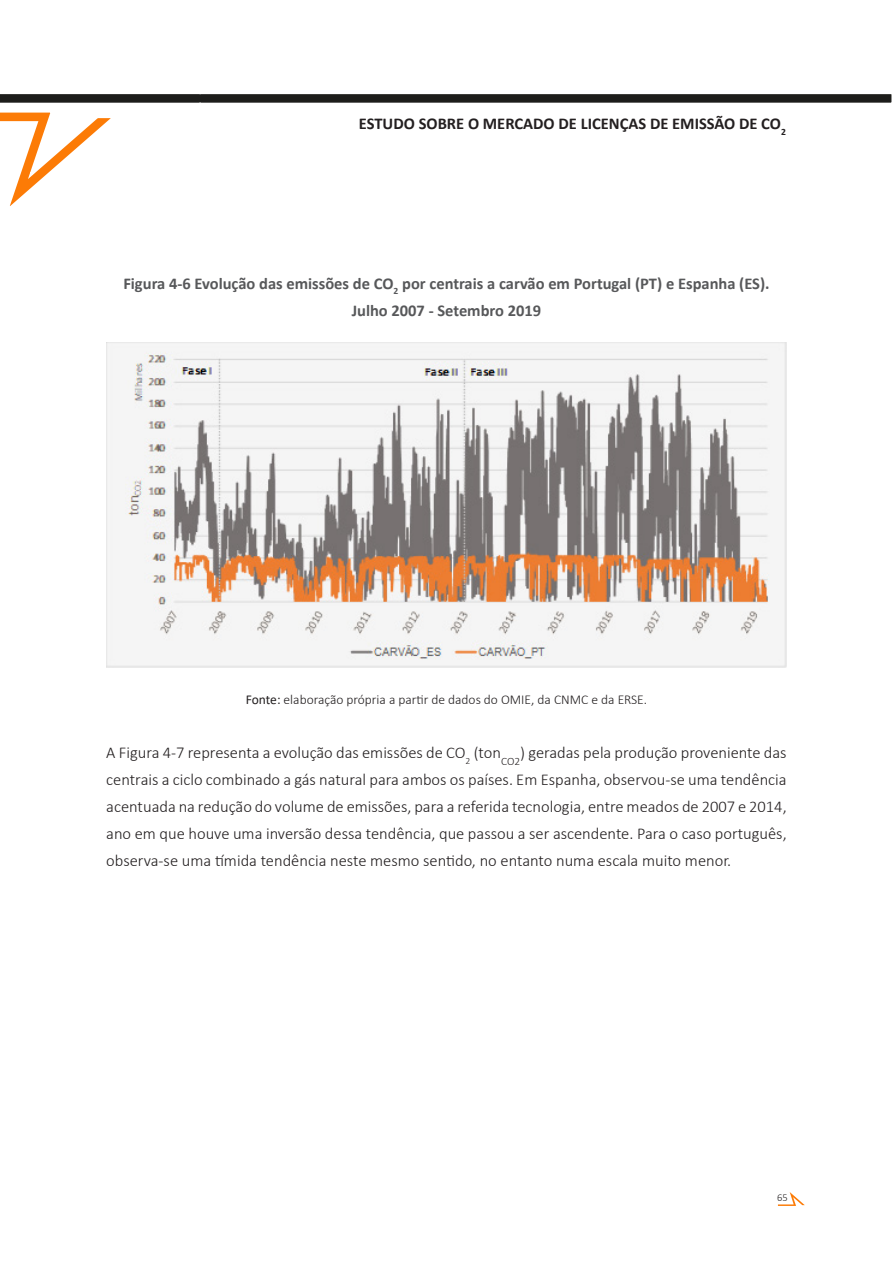
<style>
.page{position:relative;width:893px;height:1263px;background:#fff}
.page>*{position:absolute;margin:0;border:0;box-sizing:border-box;transform-origin:0 0}
.t1{font:300 16.5px/27px "Calibri";color:#231f20;text-align:justify}
.t2{font:700 16.5px "Calibri";color:#57585a}
.t3{font:700 16.5px "Calibri";color:#231f20}
.t4{font:300 13.5px "Calibri";color:#231f20}
.t5{font:300 10.5px "Calibri";color:#231f20}
.s1{font-weight:400}
</style>
<div class="page">
<svg style="left:0;top:94px;width:892px;height:9px;background:#282826"></svg>
<svg style="left:0;top:112px;width:111px;height:94px"></svg>
<svg style="left:778px;top:1192px;width:27px;height:14px"></svg>
<img style="left:106px;top:342px;width:681px;height:326px">
<p class="t3" style="left:359px;top:112px;width:428px">ESTUDO SOBRE O MERCADO DE LICENÇAS DE EMISSÃO DE CO<sub>2</sub></p>
<p class="t2" style="left:123px;top:272px;width:648px">Figura 4-6 Evolução das emissões de CO<sub>2</sub> por centrais a carvão em Portugal (PT) e Espanha (ES).</p>
<p class="t2" style="left:352px;top:299px;width:191px">Julho 2007 - Setembro 2019</p>
<p class="t4" style="left:246px;top:691px;width:403px"><span class="s1">Fonte:</span> elaboração própria a partir de dados do OMIE, da CNMC e da ERSE.</p>
<p class="t1" style="left:106px;top:739px;width:682px">A Figura 4-7 representa a evolução das emissões de CO<sub>2</sub> (ton<sub>CO2</sub>) geradas pela produção proveniente das centrais a ciclo combinado a gás natural para ambos os países. Em Espanha, observou-se uma tendência acentuada na redução do volume de emissões, para a referida tecnologia, entre meados de 2007 e 2014, ano em que houve uma inversão dessa tendência, que passou a ser ascendente. Para o caso português, observa-se uma tímida tendência neste mesmo sentido, no entanto numa escala muito menor.</p>
<p class="t5" style="left:777px;top:1191px;width:12px">65</p>
</div>
